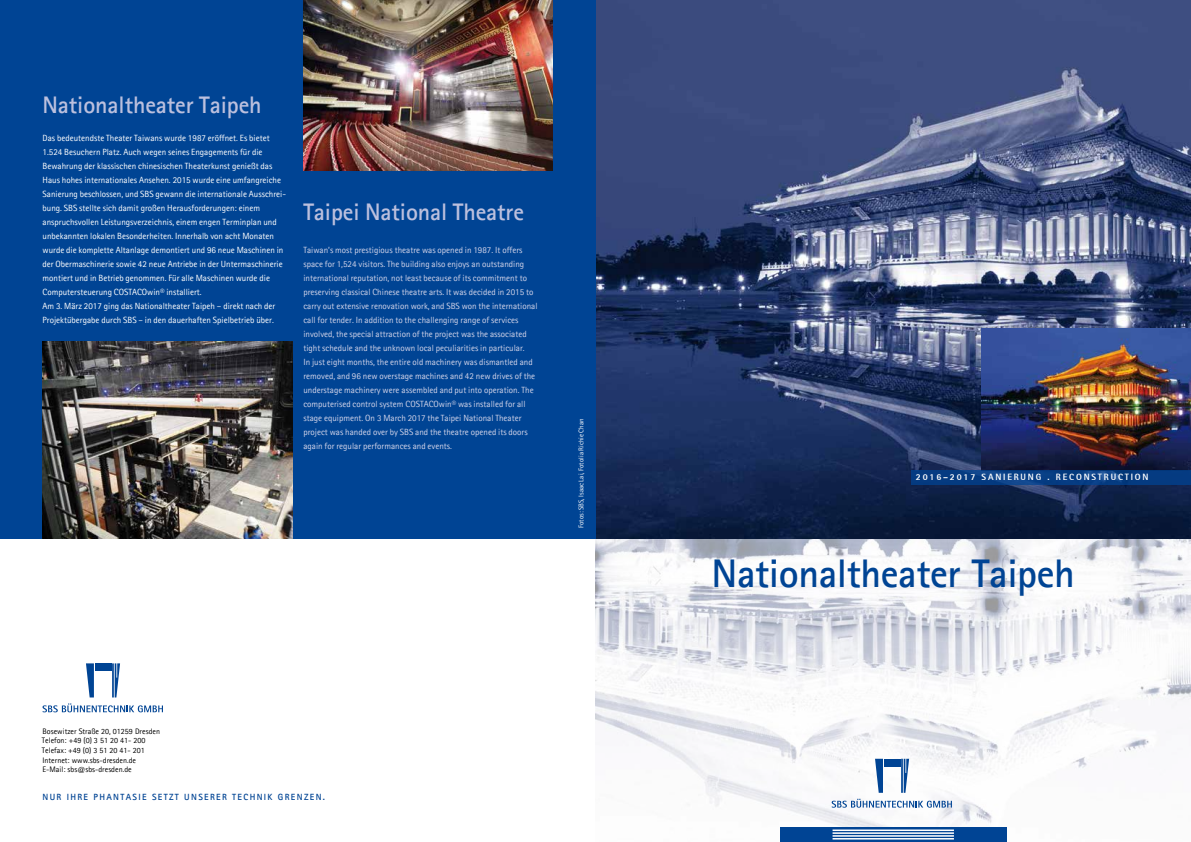
<style>
.page{position:relative;width:1191px;height:842px;background:#fff}
.page>*{position:absolute;margin:0;border:0;box-sizing:border-box;transform-origin:0 0}
.t1{font:700 40px "Agfa Rotis Sans Serif";letter-spacing:-.01em;color:#004494}
.t2{font:700 24px "Agfa Rotis Sans Serif";letter-spacing:-.005em;color:#bcc0de}
.t3{font:9px/14px "Agfa Rotis Sans Serif";color:#d3d4e9}
.t4{font:9px/14px "Agfa Rotis Sans Serif";color:#fff}
.t5{font:700 9px "Agfa Rotis Sans Serif";letter-spacing:.15em;color:#004494}
.t6{font:800 9px "Agfa Rotis Sans Serif";letter-spacing:.2em;color:#fff}
.t7{font:8px/9.6px "Agfa Rotis Sans Serif";color:#000}
.t8{font:7px "Agfa Rotis Sans Serif";color:#fff}
</style>
<div class="page">
<img style="left:595px;top:539px;width:596px;height:303px">
<img style="left:595px;top:0;width:596px;height:539px">
<img style="left:981px;top:329px;width:210px;height:142px">
<svg style="left:831px;top:799px;width:121px;height:9px"></svg>
<div style="left:884px;top:759px;width:16px;height:8px;background:#004494"></div>
<svg style="left:901px;top:759px;width:8px;height:34px"></svg>
<svg style="left:875px;top:759px;width:8px;height:34px"></svg>
<svg style="left:780px;top:828px;width:226px;height:14px;background:#1d59a0"></svg>
<hr style="left:832px;top:830px;width:122px;height:1px;background:#fff">
<hr style="left:832px;top:833px;width:122px;height:1px;background:#fff">
<hr style="left:832px;top:836px;width:122px;height:1px;background:#fff">
<hr style="left:832px;top:838px;width:122px;height:1px;background:#fff">
<div style="left:0;top:0;width:595px;height:539px;background:#004494"></div>
<svg style="left:910px;top:471px;width:281px;height:14px;background:#073e84"></svg>
<img style="left:303px;top:0;width:250px;height:170px">
<img style="left:43px;top:342px;width:249px;height:197px">
<svg style="left:43px;top:703px;width:120px;height:9px"></svg>
<div style="left:95px;top:663px;width:16px;height:8px;background:#004494"></div>
<svg style="left:112px;top:663px;width:8px;height:34px"></svg>
<svg style="left:86px;top:663px;width:8px;height:34px"></svg>
<h2 class="t2" style="left:43px;top:90px;width:221px">Nationaltheater Taipeh</h2>
<p class="t4" style="left:43px;top:131px;width:245px">Das bedeutendste Theater Taiwans wurde 1987 eröffnet. Es bietet 1.524 Besuchern Platz. Auch wegen seines Engagements für die Bewahrung der klassischen chinesischen Theaterkunst genießt das Haus hohes internationales Ansehen. 2015 wurde eine umfangreiche Sanierung beschlossen, und SBS gewann die internationale Ausschrei&shy;bung. SBS stellte sich damit großen Herausforderungen: einem anspruchsvollen Leistungsverzeichnis, einem engen Terminplan und unbekannten lokalen Besonderheiten. Innerhalb von acht Monaten wurde die komplette Altanlage demontiert und 96 neue Maschinen in der Obermaschinerie sowie 42 neue Antriebe in der Untermaschinerie montiert und in Betrieb genommen. Für alle Maschinen wurde die Computersteuerung COSTACOwin® installiert.<br>Am 3. März 2017 ging das Nationaltheater Taipeh – direkt nach der Projektübergabe durch SBS – in den dauerhaften Spielbetrieb über.</p>
<h2 class="t2" style="left:303px;top:197px;width:222px">Taipei National Theatre</h2>
<p class="t3" style="left:303px;top:243px;width:236px">Taiwan’s most prestigious theatre was opened in 1987. It offers space for 1,524 visitors. The building also enjoys an outstanding international reputation, not least because of its commitment to preserving classical Chinese theatre arts. It was decided in 2015 to carry out extensive renovation work, and SBS won the international call for tender. In addition to the challenging range of services involved, the special attraction of the project was the associated tight schedule and the unknown local peculiarities in particular.<br>In just eight months, the entire old machinery was dismantled and removed, and 96 new overstage machines and 42 new drives of the understage machinery were assembled and put into operation. The computerised control system COSTACOwin® was installed for all stage equipment. On 3 March 2017 the Taipei National Theater project was handed over by SBS and the theatre opened its doors again for regular performances and events.</p>
<p class="t8" style="left:577px;top:528px;width:111px;rotate:-90deg">Fotos: SBS, Isaac Lai, Fotolia Richie Chan</p>
<p class="t7" style="left:42px;top:726px;width:120px">Bosewitzer Straße 20, 01259 Dresden<br>Telefon: +49 (0) 3 51 20 41- 200<br>Telefax: +49 (0) 3 51 20 41- 201<br>Internet: www.sbs-dresden.de<br>E-Mail: sbs@sbs-dresden.de</p>
<p class="t5" style="left:43px;top:791px;width:284px">Nur ihre phantasie setzt unserer Techn ik grenzen.</p>
<p class="t6" style="left:916px;top:471px;width:196px">2016–2017 SANIERUNG . RECONS TRUC</p>
<p class="t6" style="left:1124px;top:471px;width:24px">TI ON</p>
<h1 class="t1" style="left:711px;top:548px;width:365px">Nationaltheater Taipeh</h1>
</div>
